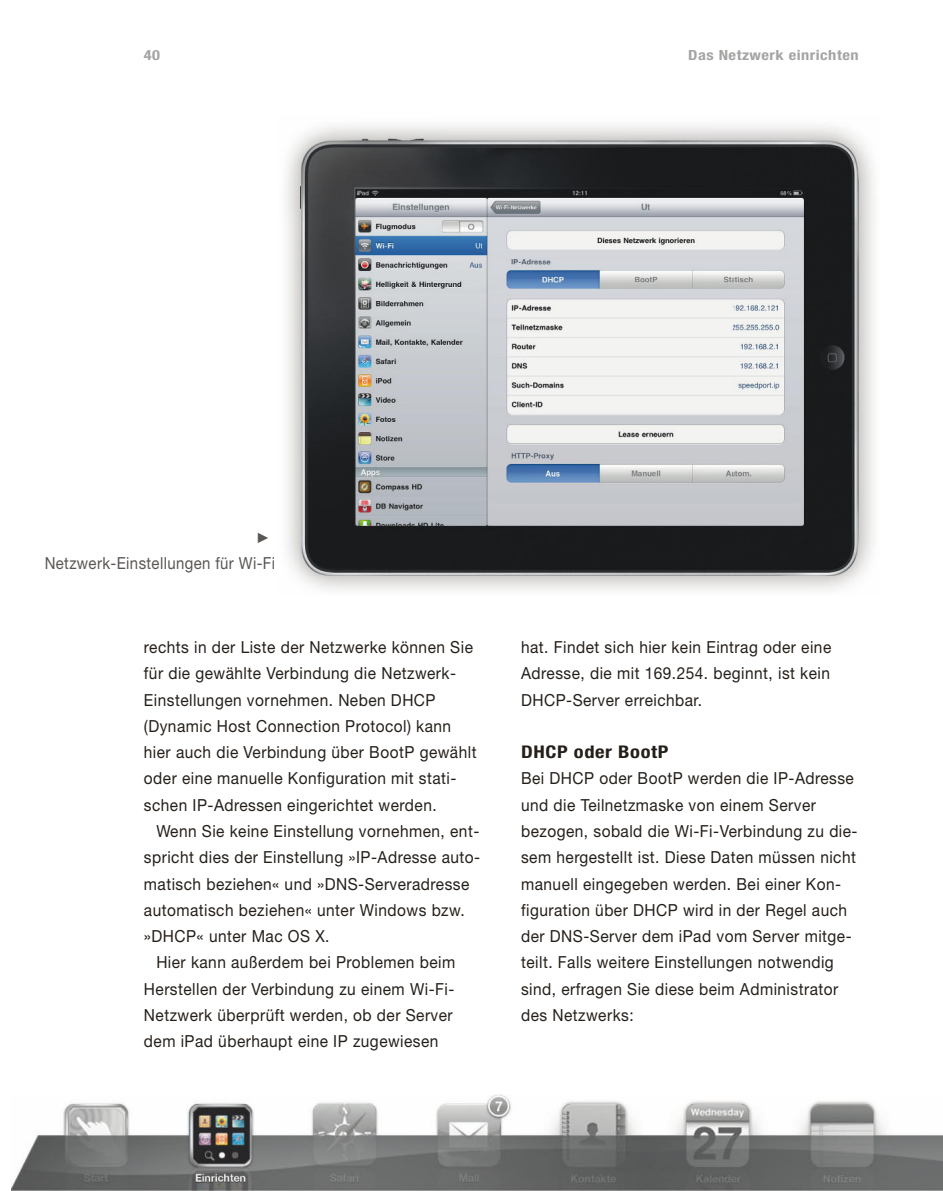
<style>
.page{position:relative;width:943px;height:1191px;background:#fff}
.page>*{position:absolute;margin:0;border:0;box-sizing:border-box;transform-origin:0 0}
.t1{font:700 condensed 17.5px "Helvetica Neue LT Std";letter-spacing:.03em;color:#251f1a;scale:1.17 1}
.t2{font:16.62px/26.2px "Helvetica Neue LT Std";letter-spacing:.03em;color:#251f1a;scale:.93 1}
.t3{font:16.62px "Helvetica Neue LT Std";letter-spacing:.025em;color:#595654;scale:.9 1}
.t4{font:700 condensed 14px "Helvetica Neue LT Std";letter-spacing:.03em;color:#a5a4a2;scale:1.17 1}
</style>
<div class="page">
<img style="left:12px;top:1094px;width:931px;height:97px">
<img style="left:820px;top:175px;width:57px;height:415px">
<img style="left:300px;top:139px;width:558px;height:436px">
<p class="t4" style="left:144px;top:46px;width:15px">40</p>
<p class="t4" style="left:688px;top:46px;width:147px">Das Netzwerk einrichten</p>
<p class="t3" style="left:45px;top:553px;width:258px">Netzwerk-Einstellungen für Wi-Fi</p>
<p class="t2" style="left:144px;top:634px;width:359px">rechts in der Liste der Netzwerke können Sie für die gewählte Verbindung die Netzwerk-Einstellungen vornehmen. Neben DHCP (Dynamic Host Connection Protocol) kann hier auch die Verbindung über BootP gewählt oder eine manuelle Konfiguration mit stati&shy;schen IP-Adressen eingerichtet werden.</p>
<p class="t2" style="left:144px;top:817px;width:363px;text-indent:12px">Wenn Sie keine Einstellung vornehmen, ent&shy;spricht dies der Einstellung »IP-Adresse auto&shy;matisch beziehen« und »DNS-Serveradresse automatisch beziehen« unter Windows bzw. »DHCP« unter Mac OS X.</p>
<p class="t2" style="left:144px;top:949px;width:336px;text-indent:12px">Hier kann außerdem bei Problemen beim Herstellen der Verbindung zu einem Wi-Fi-Netzwerk überprüft werden, ob der Server dem iPad überhaupt eine IP zugewiesen</p>
<p class="t2" style="left:521px;top:634px;width:335px;text-align:justify">hat. Findet sich hier kein Eintrag oder eine Adresse, die mit 169.254. beginnt, ist kein DHCP-Server erreichbar.</p>
<p class="t1" style="left:521px;top:741px;width:127px">DHCP oder BootP</p>
<p class="t2" style="left:521px;top:765px;width:363px">Bei DHCP oder BootP werden die IP-Adresse und die Teilnetzmaske von einem Server bezogen, sobald die Wi-Fi-Verbindung zu die&shy;sem hergestellt ist. Diese Daten müssen nicht manuell eingegeben werden. Bei einer Kon&shy;figuration über DHCP wird in der Regel auch der DNS-Server dem iPad vom Server mitge&shy;teilt. Falls weitere Einstellungen notwendig sind, erfragen Sie diese beim Administrator des Netzwerks:</p>
</div>
